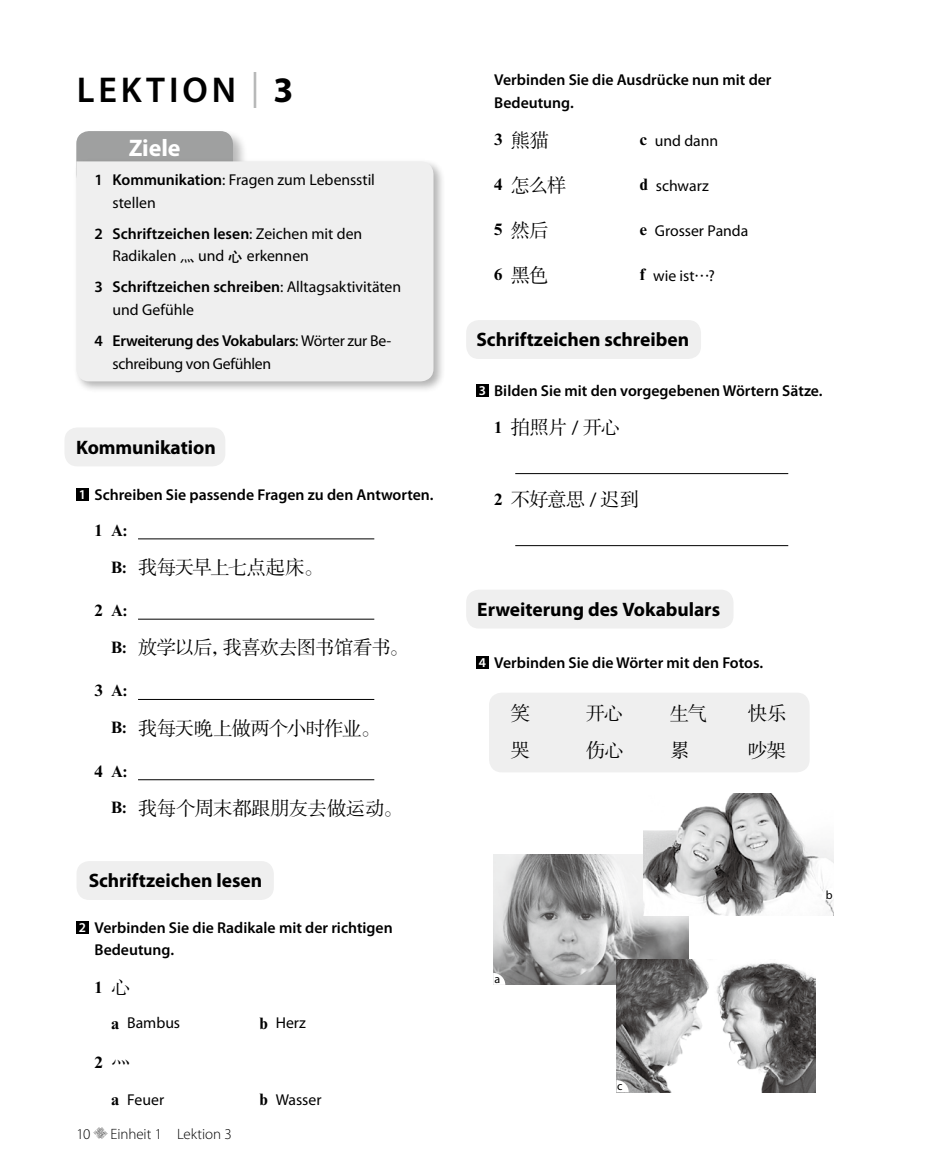
<style>
.page{position:relative;width:927px;height:1174px;background:#fff}
.page>*{position:absolute;margin:0;border:0;box-sizing:border-box;transform-origin:0 0}
.t1{font:600 36px "Myriad Pro";letter-spacing:.11em;color:#000}
.t2{font:700 24px "Myriad Pro";letter-spacing:-.005em;color:#fff}
.t3{font:19.5px "FZSSK GBK1 0";letter-spacing:-.04em;color:#000}
.t4{font:700 19.5px "Myriad Pro";letter-spacing:-.005em;color:#000}
.t5{font:19.5px "FZSSK GBK1 0";letter-spacing:-.06em;color:#000}
.t6{font:700 16.5px "Times New Roman MT Std";color:#000}
.t7{font:15.75px/22.5px "Myriad Pro";letter-spacing:-.005em;color:#000}
.t8{font:600 15.75px/22.5px "Myriad Pro";color:#000}
.t9{font:300 15px "Myriad Pro";letter-spacing:-.005em;color:#000}
.t10{font:12px "Myriad Pro";color:#000}
.s1{font-weight:400;color:#b5b6b6}
.s2{font-weight:700}
.s3{font-weight:600}
.s4{font-family:"FZHTK GBK1 0";font-size:15px}
.s5{font-size:13.5px;color:#fff}
.s6{font-family:"Times New Roman MT Std";font-weight:700;font-size:16.5px}
.s7{font-family:"FZSSK GBK1 0";font-weight:400;font-size:19.5px}
.s8{font-family:"FZSSK GBK1 0"}
.s9{font-family:"Myriad Pro"}
</style>
<div class="page">
<div style="left:489px;top:692px;width:321px;height:80px;background:#efefef;border-radius:13px"></div>
<div style="left:75px;top:130px;width:173px;height:72px;background:#000;opacity:.27"></div>
<div style="left:76px;top:131px;width:157px;height:56px;background:#9fa0a0;border-radius:13px"></div>
<div style="left:73px;top:158px;width:373px;height:235px;background:#000;opacity:.3"></div>
<div style="left:76px;top:161px;width:357px;height:220px;background:#efefef"></div>
<hr style="left:138px;top:538px;width:236px;height:1px;background:#000">
<hr style="left:138px;top:619px;width:236px;height:1px;background:#000">
<hr style="left:138px;top:699px;width:236px;height:1px;background:#000">
<hr style="left:138px;top:779px;width:236px;height:1px;background:#000">
<div style="left:77px;top:489px;width:12px;height:12px;background:#000"></div>
<hr style="left:515px;top:473px;width:273px;height:1px;background:#000">
<hr style="left:515px;top:545px;width:273px;height:1px;background:#000">
<div style="left:476px;top:384px;width:12px;height:12px;background:#000"></div>
<div style="left:64px;top:427px;width:161px;height:39px;background:#efefef;border-radius:13px"></div>
<div style="left:77px;top:861px;width:197px;height:39px;background:#efefef;border-radius:13px"></div>
<div style="left:466px;top:320px;width:235px;height:39px;background:#efefef;border-radius:13px"></div>
<div style="left:476px;top:656px;width:12px;height:12px;background:#000"></div>
<div style="left:77px;top:921px;width:12px;height:12px;background:#000"></div>
<div style="left:466px;top:589px;width:267px;height:39px;background:#efefef;border-radius:13px"></div>
<img style="left:493px;top:854px;width:196px;height:130px">
<img style="left:617px;top:960px;width:199px;height:132px">
<img style="left:643px;top:793px;width:190px;height:122px">
<svg style="left:821px;top:887px;width:12px;height:12px"></svg>
<svg style="left:616px;top:1080px;width:13px;height:12px"></svg>
<svg style="left:493px;top:973px;width:12px;height:12px"></svg>
<svg style="left:94px;top:1127px;width:13px;height:12px"></svg>
<h1 class="t1" style="left:77px;top:67px;width:218px">LEKTION <span class="s1">|</span> <span class="s2">3</span></h1>
<h2 class="t2" style="left:129px;top:132px;width:53px">Ziele</h2>
<p class="t7" style="left:113px;top:169px;width:264px;text-indent:-18px"><span class="s3">1 Kommunikation</span>: Fragen zum Lebensstil stellen</p>
<p class="t7" style="left:113px;top:222px;width:251px;text-indent:-18px"><span class="s3">2 Schriftzeichen lesen</span>: Zeichen mit den<br>Radikalen <span class="s4">灬</span> und <span class="s4">心</span> erkennen</p>
<p class="t7" style="left:113px;top:276px;width:290px;text-indent:-18px"><span class="s3">3 Schriftzeichen schreiben</span>: Alltagsaktivitäten und Gefühle</p>
<p class="t7" style="left:113px;top:329px;width:280px;text-indent:-18px"><span class="s3">4 Erweiterung des Vokabulars</span>: Wörter zur Be&shy;schreibung von Gefühlen</p>
<p class="t4" style="left:76px;top:434px;width:141px">Kommunikation</p>
<p class="t8" style="left:79px;top:483px;width:356px"><span class="s5">1</span> Schreiben Sie passende Fragen zu den Antworten.</p>
<p class="t6" style="left:95px;top:520px;width:34px">1 A:</p>
<p class="t5" style="left:111px;top:557px;width:214px"><span class="s6">B:</span> 我每天早上七点起床。</p>
<p class="t6" style="left:95px;top:600px;width:34px">2 A:</p>
<p class="t3" style="left:111px;top:637px;width:299px"><span class="s6">B:</span> 放学以后，我喜欢去图书馆看书。</p>
<p class="t6" style="left:95px;top:680px;width:34px">3 A:</p>
<p class="t3" style="left:111px;top:718px;width:271px"><span class="s6">B:</span> 我每天晚上做两个小时作业。</p>
<p class="t6" style="left:95px;top:761px;width:34px">4 A:</p>
<p class="t3" style="left:111px;top:798px;width:293px"><span class="s6">B:</span> 我每个周末都跟朋友去做运动。</p>
<p class="t4" style="left:89px;top:867px;width:175px">Schriftzeichen lesen</p>
<p class="t8" style="left:95px;top:916px;width:300px;text-indent:-16px"><span class="s5">2</span> Verbinden Sie die Radikale mit der richtigen<br>Bedeutung.</p>
<p class="t6" style="left:95px;top:976px;width:37px">1 <span class="s7">心</span></p>
<p class="t7" style="left:111px;top:1011px;width:71px"><span class="s6">a</span> Bambus</p>
<p class="t7" style="left:260px;top:1011px;width:48px"><span class="s6">b</span> Herz</p>
<p class="t6" style="left:95px;top:1051px;width:37px">2 <span class="s7">灬</span></p>
<p class="t7" style="left:111px;top:1088px;width:55px"><span class="s6">a</span> Feuer</p>
<p class="t7" style="left:260px;top:1088px;width:63px"><span class="s6">b</span> Wasser</p>
<p class="t9" style="left:77px;top:1124px;width:15px">10</p>
<p class="t9" style="left:111px;top:1124px;width:123px">Einheit 1 Lektion 3</p>
<p class="t8" style="left:494px;top:69px;width:279px">Verbinden Sie die Ausdrücke nun mit der<br>Bedeutung.</p>
<p class="t3" style="left:494px;top:130px;width:56px"><span class="s6">3</span> 熊猫</p>
<p class="t7" style="left:640px;top:129px;width:80px"><span class="s6">c</span> und dann</p>
<p class="t3" style="left:494px;top:175px;width:74px"><span class="s6">4</span> 怎么样</p>
<p class="t7" style="left:640px;top:174px;width:71px"><span class="s6">d</span> schwarz</p>
<p class="t3" style="left:494px;top:220px;width:56px"><span class="s6">5</span> 然后</p>
<p class="t7" style="left:640px;top:219px;width:110px"><span class="s6">e</span> Grosser Panda</p>
<p class="t3" style="left:494px;top:265px;width:56px"><span class="s6">6</span> 黑色</p>
<p class="t7" style="left:640px;top:264px;width:77px"><span class="s6">f</span> wie ist<span class="s8">…</span>?</p>
<p class="t4" style="left:476px;top:327px;width:214px">Schriftzeichen schreiben</p>
<p class="t8" style="left:479px;top:378px;width:345px"><span class="s5">3</span> Bilden Sie mit den vorgegebenen Wörtern Sätze.</p>
<p class="t3" style="left:494px;top:417px;width:128px"><span class="s6">1</span> 拍照片 <span class="s9">/</span> 开心</p>
<p class="t3" style="left:494px;top:489px;width:147px"><span class="s6">2</span> 不好意思 <span class="s9">/</span> 迟到</p>
<p class="t4" style="left:477px;top:596px;width:244px">Erweiterung des Vokabulars</p>
<p class="t8" style="left:479px;top:651px;width:286px"><span class="s5">4</span> Verbinden Sie die Wörter mit den Fotos.</p>
<p class="t3" style="left:511px;top:702px;width:21px">笑</p>
<p class="t3" style="left:586px;top:702px;width:39px">开心</p>
<p class="t3" style="left:670px;top:702px;width:39px">生气</p>
<p class="t3" style="left:748px;top:702px;width:41px">快乐</p>
<p class="t3" style="left:511px;top:740px;width:21px">哭</p>
<p class="t3" style="left:586px;top:740px;width:40px">伤心</p>
<p class="t3" style="left:670px;top:740px;width:21px">累</p>
<p class="t3" style="left:748px;top:740px;width:40px">吵架</p>
<p class="t10" style="left:494px;top:971px;width:7px">a</p>
<p class="t10" style="left:617px;top:1078px;width:7px">c</p>
<p class="t10" style="left:826px;top:887px;width:8px">b</p>
</div>
